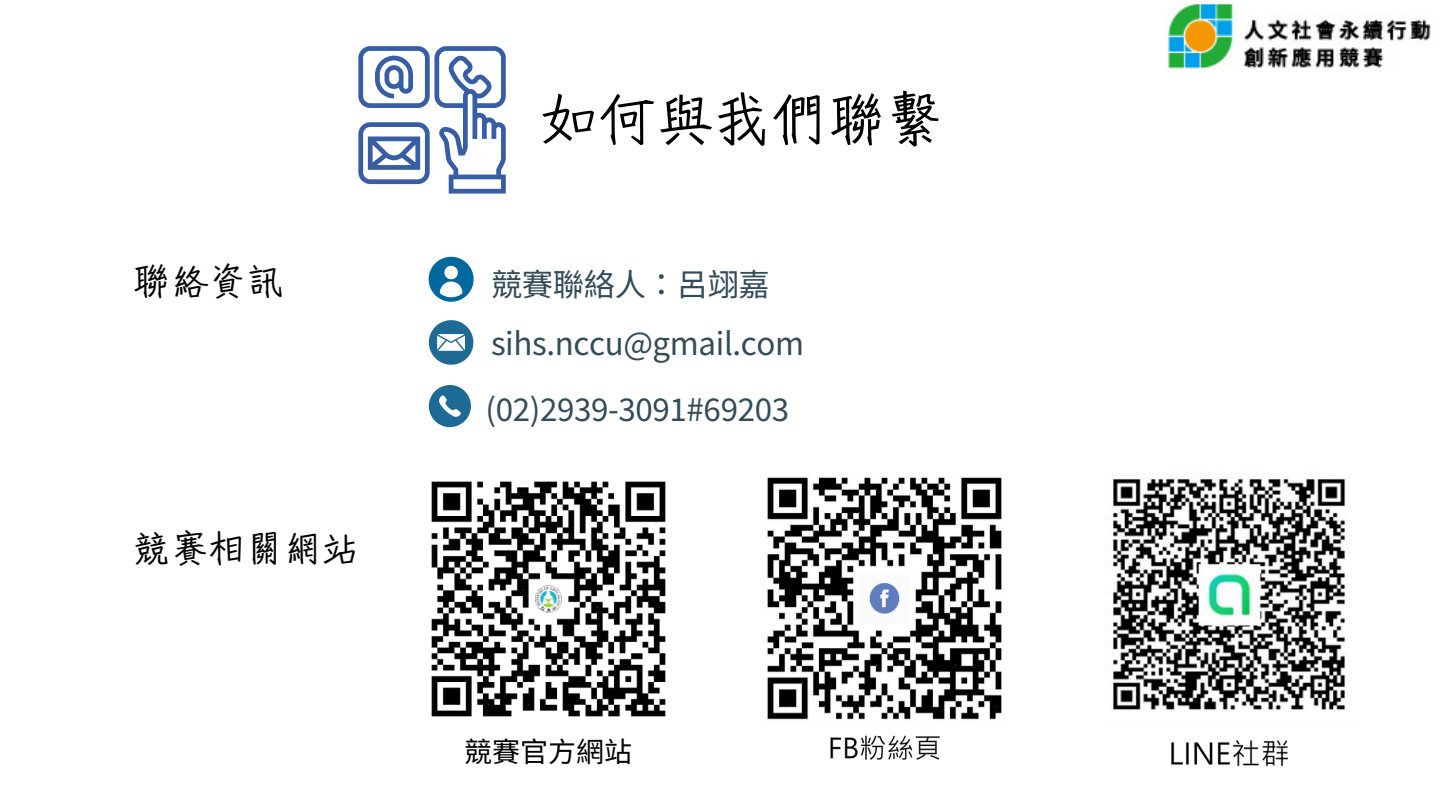
<style>
.page{position:relative;width:1440px;height:810px;background:#fff}
.page>*{position:absolute;margin:0;border:0;box-sizing:border-box;transform-origin:0 0}
.t1{font:64px "Canva Beautiful TC";color:#000}
.t2{font:42px "Canva Beautiful TC";color:#000}
.t3{font:31.3px "Noto Sans TC";letter-spacing:-.01em;color:#344b58}
.t4{font:28px "Noto Sans TC";color:#000}
</style>
<div class="page">
<svg style="left:429px;top:320px;width:44px;height:44px"></svg>
<svg style="left:429px;top:385px;width:42px;height:42px"></svg>
<svg style="left:429px;top:257px;width:45px;height:45px"></svg>
<img style="left:1166px;top:0;width:265px;height:69px">
<svg style="left:358px;top:46px;width:148px;height:148px"></svg>
<img style="left:767px;top:477px;width:235px;height:283px">
<img style="left:1113px;top:479px;width:232px;height:288px">
<img style="left:431px;top:481px;width:235px;height:236px">
<h3 class="t2" style="left:133px;top:260px;width:153px">聯絡資訊</h3>
<h2 class="t2" style="left:133px;top:528px;width:228px">競賽相關網站</h2>
<p class="t1" style="left:540px;top:88px;width:405px">如何與我們聯繫</p>
<p class="t3" style="left:491px;top:260px;width:280px">競賽聯絡人：呂翊嘉</p>
<p class="t3" style="left:491px;top:319px;width:315px">sihs.nccu@gmail.com</p>
<h1 class="t3" style="left:486px;top:385px;width:302px">(02)2939-3091#69203</h1>
<h3 class="t4" style="left:464px;top:729px;width:169px">競賽官方網站</h3>
</div>
